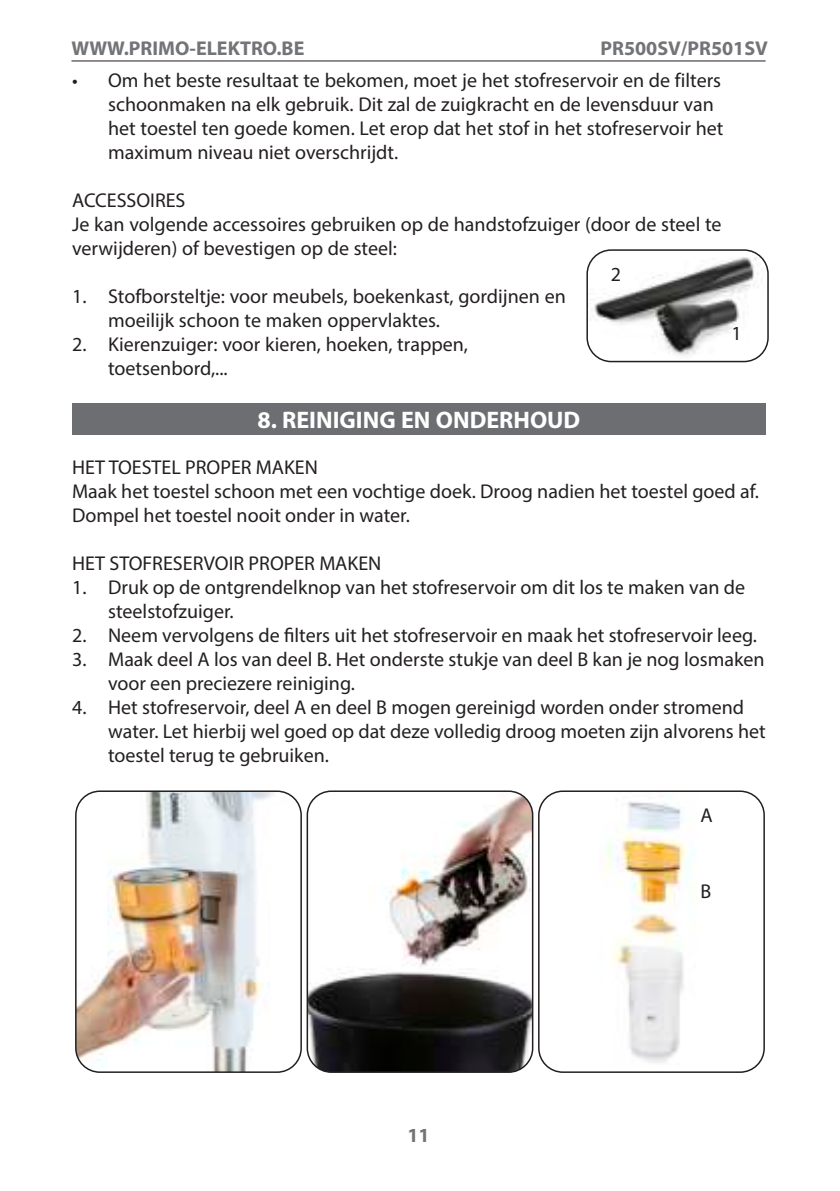
<style>
.page{position:relative;width:840px;height:1191px;background:#fff}
.page>*{position:absolute;margin:0;border:0;box-sizing:border-box;transform-origin:0 0}
.t1{font:700 24px "Myriad Pro";color:#fff}
.t2{font:20px/24px "Myriad Pro";color:#231f20}
.t3{font:700 20px "Myriad Pro";color:#727477}
</style>
<div class="page">
<hr style="left:71px;top:60px;width:694px;height:1px;background:#231f20">
<div style="left:72px;top:403px;width:693px;height:31px;background:#6d6e71"></div>
<img style="left:76px;top:793px;width:225px;height:279px">
<div style="left:75px;top:790px;width:227px;height:283px;border:2px solid #231f20;border-radius:24px"></div>
<img style="left:309px;top:793px;width:223px;height:279px">
<div style="left:306px;top:790px;width:227px;height:283px;border:2px solid #231f20;border-radius:24px"></div>
<img style="left:604px;top:801px;width:92px;height:262px">
<div style="left:537px;top:790px;width:227px;height:283px;border:2px solid #231f20;border-radius:24px"></div>
<img style="left:589px;top:257px;width:178px;height:104px">
<div style="left:586px;top:249px;width:182px;height:113px;border:2px solid #231f20;border-radius:24px"></div>
<p class="t3" style="left:71px;top:38px;width:234px">WWW.PRIMO-ELEKTRO.BE</p>
<p class="t2" style="left:108px;top:69px;width:616px;text-indent:-36px">• Om het beste resultaat te bekomen, moet je het stofreservoir en de filters schoonmaken na elk gebruik. Dit zal de zuigkracht en de levensduur van het toestel ten goede komen. Let erop dat het stof in het stofreservoir het maximum niveau niet overschrijdt.</p>
<p class="t2" style="left:72px;top:189px;width:650px">ACCESSOIRES<br>Je kan volgende accessoires gebruiken op de handstofzuiger (door de steel te verwijderen) of bevestigen op de steel:</p>
<p class="t2" style="left:108px;top:285px;width:459px;text-indent:-36px">1. Stofborsteltje: voor meubels, boekenkast, gordijnen en moeilijk schoon te maken oppervlaktes.</p>
<p class="t2" style="left:108px;top:333px;width:361px;text-indent:-36px">2. Kierenzuiger: voor kieren, hoeken, trappen, toetsenbord,...</p>
<p class="t1" style="left:257px;top:407px;width:324px">8. REINIGING EN ONDERHOUD</p>
<p class="t2" style="left:72px;top:456px;width:688px">HET TOESTEL PROPER MAKEN<br>Maak het toestel schoon met een vochtige doek. Droog nadien het toestel goed af.<br>Dompel het toestel nooit onder in water.</p>
<p class="t2" style="left:72px;top:552px;width:310px">HET STOFRESERVOIR PROPER MAKEN</p>
<p class="t2" style="left:108px;top:576px;width:638px;text-indent:-36px">1. Druk op de ontgrendelknop van het stofreservoir om dit los te maken van de steelstofzuiger.</p>
<p class="t2" style="left:72px;top:624px;width:686px">2. Neem vervolgens de filters uit het stofreservoir en maak het stofreservoir leeg.</p>
<p class="t2" style="left:108px;top:648px;width:657px;text-indent:-36px">3. Maak deel A los van deel B. Het onderste stukje van deel B kan je nog losmaken voor een preciezere reiniging.</p>
<p class="t2" style="left:108px;top:696px;width:659px;text-indent:-36px">4. Het stofreservoir, deel A en deel B mogen gereinigd worden onder stromend water. Let hierbij wel goed op dat deze volledig droog moeten zijn alvorens het toestel terug te gebruiken.</p>
<p class="t3" style="left:600px;top:38px;width:169px">PR500SV/PR501SV</p>
<p class="t2" style="left:610px;top:263px;width:12px">2</p>
<p class="t2" style="left:731px;top:322px;width:12px">1</p>
<p class="t2" style="left:700px;top:804px;width:14px">A</p>
<p class="t3" style="left:407px;top:1125px;width:24px">11</p>
<p class="t2" style="left:700px;top:879px;width:12px">B</p>
</div>
